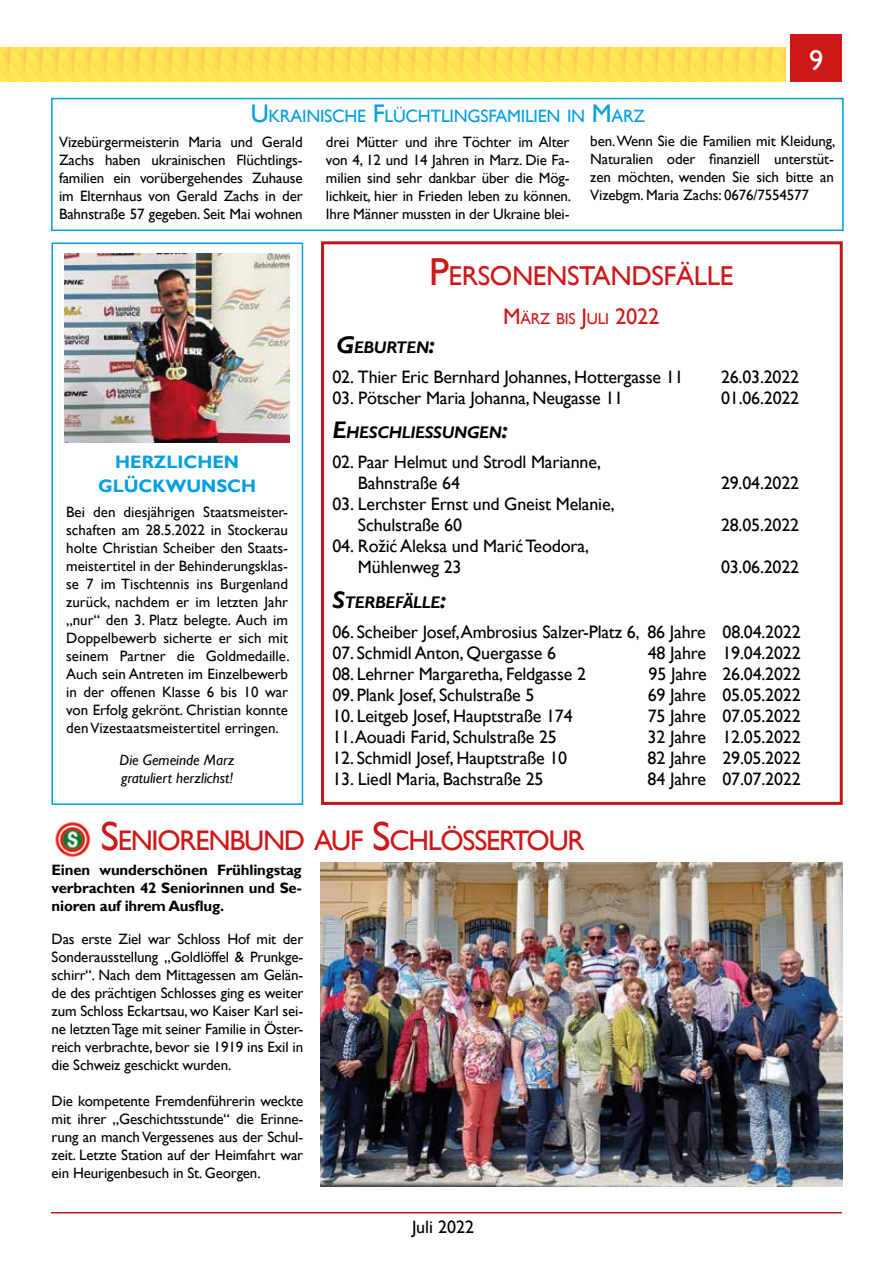
<style>
.page{position:relative;width:893px;height:1263px;background:#fff}
.page>*{position:absolute;margin:0;border:0;box-sizing:border-box;transform-origin:0 0}
.t1{font:28.5px "Gill Sans";color:#fff}
.t2{font:28.35px "Gill Sans";letter-spacing:-.045em;color:#cd1719}
.t3{font:27.3px "Gill Sans";letter-spacing:-.015em;color:#cd1719}
.t4{font:18px/21px "Gill Sans";letter-spacing:-.01em;color:#000}
.t5{font:700 18px/24px "Gill Sans";color:#009fe3;text-align:center}
.t6{font:17.85px "Gill Sans";letter-spacing:-.015em;color:#009fe3}
.t7{font:italic 700 16.8px "Gill Sans";letter-spacing:-.015em;color:#000}
.t8{font:15.75px "Gill Sans";letter-spacing:-.015em;color:#cd1719}
.t9{font:15px/18px "Gill Sans";letter-spacing:-.01em;color:#000;text-align:justify}
.t10{font:700 15px/18px "Gill Sans";letter-spacing:-.01em;color:#000;text-align:justify}
.t11{font:italic 15px/18px "Gill Sans";color:#000}
.s1{font-size:25.5px}
.s2{font-size:39px}
.s3{font-size:22.5px}
.s4{font-size:24px}
.s5{font-size:40.5px}
</style>
<div class="page">
<hr style="left:51px;top:1212px;width:791px;height:1px;background:#bb1818">
<img style="left:0;top:48px;width:786px;height:34px">
<div style="left:791px;top:34px;width:51px;height:47px;background:#cd1719"></div>
<img style="left:320px;top:862px;width:522px;height:325px">
<img style="left:55px;top:821px;width:36px;height:36px">
<div style="left:321px;top:241px;width:522px;height:564px;border:3px solid #bb1818"></div>
<div style="left:51px;top:98px;width:793px;height:133px;border:2px solid #009fe3"></div>
<img style="left:65px;top:254px;width:225px;height:189px">
<div style="left:51px;top:243px;width:252px;height:562px;border:2px solid #009fe3"></div>
<h1 class="t1" style="left:809px;top:44px;width:16px">9</h1>
<p class="t6" style="left:251px;top:106px;width:396px"><span class="s1">U</span> KRAINISCHE <span class="s1">F</span>LÜCHTLINGSFAMILIEN IN <span class="s1">M</span>ARZ</p>
<p class="t9" style="left:59px;top:133px;width:245px">Vizebürgermeisterin Maria und Gerald Zachs haben ukrainischen Flüchtlings&shy;familien ein vorübergehendes Zuhause im Elternhaus von Gerald Zachs in der Bahnstraße 57 gegeben. Seit Mai wohnen</p>
<p class="t9" style="left:326px;top:133px;width:247px">drei Mütter und ihre Töchter im Alter von 4, 12 und 14 Jahren in Marz. Die Fa&shy;milien sind sehr dankbar über die Mög&shy;lichkeit, hier in Frieden leben zu können.<br>Ihre Männer mussten in der Ukraine blei-</p>
<p class="t9" style="left:590px;top:132px;width:247px">ben. Wenn Sie die Familien mit Kleidung, Naturalien oder finanziell unterstüt&shy;zen möchten, wenden Sie sich bitte an Vizebgm. Maria Zachs: 0676/7554577</p>
<p class="t5" style="left:98px;top:451px;width:160px">HERZLICHEN<br>GLÜCKWUNSCH</p>
<p class="t9" style="left:66px;top:503px;width:225px">Bei den diesjährigen Staatsmeister&shy;schaften am 28.5.2022 in Stockerau holte Christian Scheiber den Staats&shy;meistertitel in der Behinderungsklas&shy;se 7 im Tischtennis ins Burgenland zurück, nachdem er im letzten Jahr „nur“ den 3. Platz belegte. Auch im Doppelbewerb sicherte er sich mit seinem Partner die Goldmedaille.<br>Auch sein Antreten im Einzelbewerb in der offenen Klasse 6 bis 10 war von Erfolg gekrönt. Christian konnte den Vizestaatsmeistertitel erringen.</p>
<p class="t11" style="left:120px;top:751px;width:117px">Die Gemeinde Marz gratuliert herzlichst!</p>
<h3 class="t3" style="left:429px;top:260px;width:306px"><span class="s2">P</span>ERSONENSTANDSFÄLLE</h3>
<p class="t8" style="left:503px;top:310px;width:158px"><span class="s3">M</span>ÄRZ BIS <span class="s3">J</span>ULI <span class="s3">2022</span></p>
<p class="t7" style="left:336px;top:337px;width:100px"><span class="s4">G</span>EBURTEN<span class="s4">:</span></p>
<p class="t4" style="left:332px;top:367px;width:353px">02. Thier Eric Bernhard Johannes, Hottergasse 11</p>
<p class="t4" style="left:721px;top:367px;width:80px">26.03.2022</p>
<p class="t4" style="left:332px;top:388px;width:292px">03. Pötscher Maria Johanna, Neugasse 11</p>
<p class="t4" style="left:721px;top:388px;width:80px">01.06.2022</p>
<p class="t7" style="left:332px;top:423px;width:177px"><span class="s4">E</span>HESCHLIESSUNGEN<span class="s4">:</span></p>
<p class="t4" style="left:358px;top:452px;width:245px;text-indent:-26px">02. Paar Helmut und Strodl Marianne,<br>Bahnstraße 64</p>
<p class="t4" style="left:721px;top:473px;width:80px">29.04.2022</p>
<p class="t4" style="left:358px;top:494px;width:258px;text-indent:-26px">03. Lerchster Ernst und Gneist Melanie,<br>Schulstraße 60</p>
<p class="t4" style="left:358px;top:536px;width:232px;text-indent:-26px">04. Rožić Aleksa und Marić Teodora,<br>Mühlenweg 23</p>
<p class="t4" style="left:721px;top:515px;width:80px">28.05.2022</p>
<p class="t4" style="left:721px;top:557px;width:80px">03.06.2022</p>
<p class="t7" style="left:332px;top:592px;width:115px"><span class="s4">S</span>TERBEFÄLLE<span class="s4">:</span></p>
<p class="t4" style="left:332px;top:622px;width:470px">06. Scheiber Josef,Ambrosius Salzer-Platz 6, 86 Jahre 08.04.2022</p>
<p class="t4" style="left:332px;top:643px;width:225px">07. Schmidl Anton, Quergasse 6</p>
<p class="t4" style="left:648px;top:643px;width:155px">48 Jahre 19.04.2022</p>
<p class="t4" style="left:332px;top:664px;width:255px">08. Lehrner Margaretha, Feldgasse 2</p>
<p class="t4" style="left:649px;top:664px;width:154px">95 Jahre 26.04.2022</p>
<p class="t4" style="left:332px;top:685px;width:204px">09. Plank Josef, Schulstraße 5</p>
<p class="t4" style="left:648px;top:685px;width:155px">69 Jahre 05.05.2022</p>
<p class="t4" style="left:332px;top:706px;width:242px">10. Leitgeb Josef, Hauptstraße 174</p>
<p class="t4" style="left:648px;top:706px;width:155px">75 Jahre 07.05.2022</p>
<p class="t4" style="left:332px;top:727px;width:226px">11.Aouadi Farid, Schulstraße 25</p>
<p class="t4" style="left:648px;top:727px;width:155px">32 Jahre 12.05.2022</p>
<p class="t4" style="left:332px;top:748px;width:236px">12. Schmidl Josef, Hauptstraße 10</p>
<p class="t4" style="left:648px;top:748px;width:155px">82 Jahre 29.05.2022</p>
<p class="t4" style="left:332px;top:769px;width:213px">13. Liedl Maria, Bachstraße 25</p>
<p class="t4" style="left:648px;top:769px;width:155px">84 Jahre 07.07.2022</p>
<h2 class="t2" style="left:100px;top:824px;width:486px"><span class="s5">S</span>ENIORENBUND AUF <span class="s5">S</span>CHLÖSSERTOUR</h2>
<p class="t10" style="left:52px;top:861px;width:252px">Einen wunderschönen Frühlingstag verbrachten 42 Seniorinnen und Se&shy;nioren auf ihrem Ausflug.</p>
<p class="t9" style="left:52px;top:930px;width:253px">Das erste Ziel war Schloss Hof mit der Sonderausstellung „Goldlöffel &amp; Prunkge&shy;schirr“. Nach dem Mittagessen am Gelän&shy;de des prächtigen Schlosses ging es weiter zum Schloss Eckartsau, wo Kaiser Karl sei&shy;ne letzten Tage mit seiner Familie in Öster&shy;reich verbrachte, bevor sie 1919 ins Exil in die Schweiz geschickt wurden.</p>
<p class="t9" style="left:52px;top:1092px;width:253px">Die kompetente Fremdenführerin weckte mit ihrer „Geschichtsstunde“ die Erinne&shy;rung an manch Vergessenes aus der Schul&shy;zeit. Letzte Station auf der Heimfahrt war ein Heurigenbesuch in St. Georgen.</p>
<p class="t4" style="left:412px;top:1216px;width:64px">Juli 2022</p>
</div>
